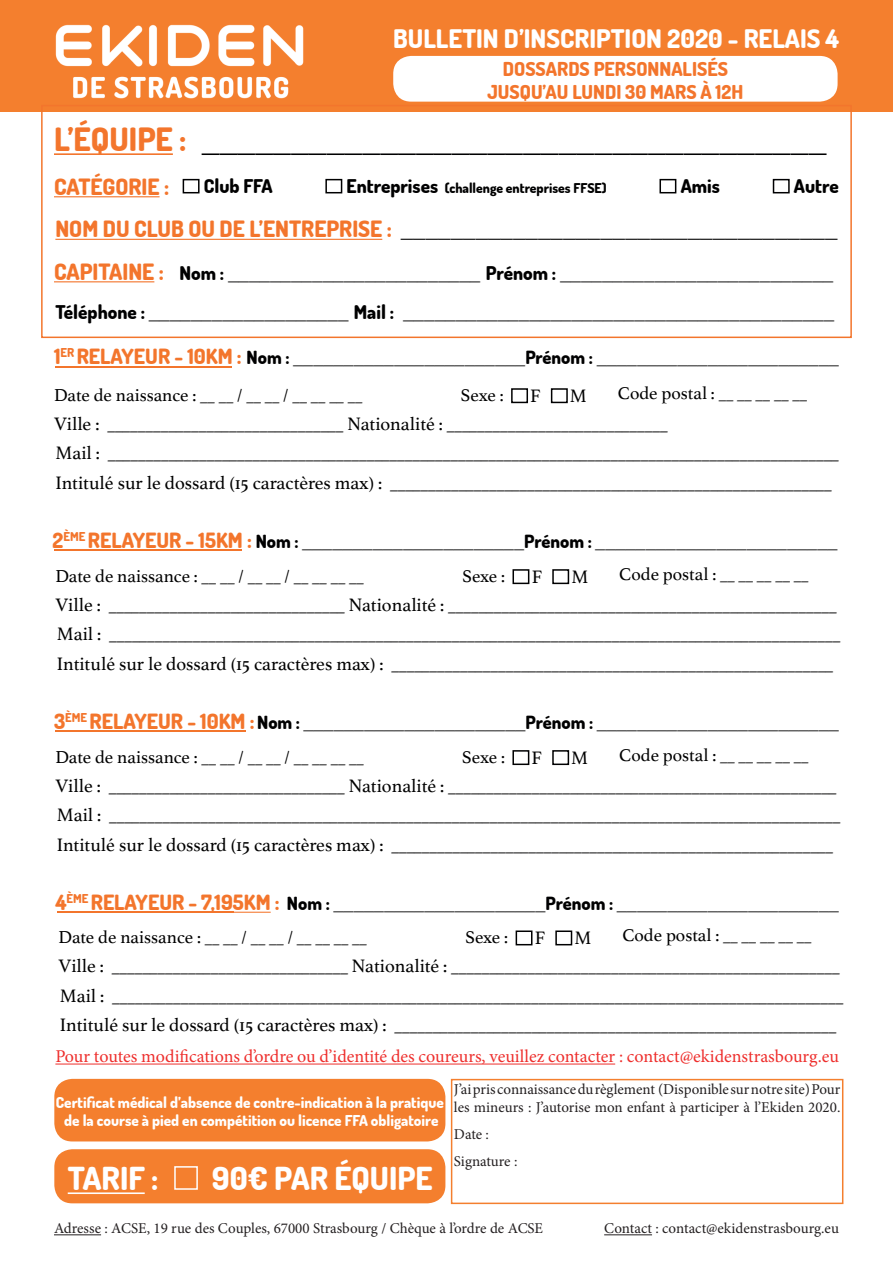
<style>
.page{position:relative;width:893px;height:1263px;background:#fff}
.page>*{position:absolute;margin:0;border:0;box-sizing:border-box;transform-origin:0 0}
.t1{font:32.1px "Helvetica";color:#000001}
.t2{font:800 31.65px "Dosis";color:#fff}
.t3{font:800 25.65px "Dosis";color:#fff}
.t4{font:22.5px "Helvetica";color:#000001}
.t5{font:800 22.5px "Dosis";color:#f3752c}
.t6{font:800 21px "Dosis";color:#f3752c}
.t7{font:800 19.2px "Dosis";color:#f3752c}
.t8{font:18.9px "Athelas";color:#000001}
.t9{font:18.9px "Helvetica";color:#000001}
.t10{font:800 18.9px "Dosis";color:#000001}
.t11{font:18.15px "Athelas";color:#000001}
.t12{font:18.15px "Helvetica";color:#000001}
.t13{font:18px "Minion Pro";color:#ee2e2c}
.t14{font:15px/18px "Minion Pro";color:#231f20}
.t15{font:800 15px "Dosis";color:#fff}
.t16{font:800 13.5px "Dosis";color:#000001}
.s1{font-family:"Dosis";font-weight:800;color:#f3752c}
.s2{font-size:18.9px}
.s3{font-family:"Dosis";font-weight:800}
</style>
<div class="page">
<div style="left:0;top:0;width:893px;height:111px;background:#f47f2e"></div>
<div style="left:54px;top:1079px;width:391px;height:62px;background:#f47f2e;border-radius:18px"></div>
<div style="left:451px;top:1079px;width:392px;height:125px;border:2px solid #f47f2e"></div>
<div style="left:54px;top:1149px;width:391px;height:54px;background:#f47f2e;border-radius:18px"></div>
<div style="left:393px;top:56px;width:445px;height:46px;background:#fff;border-radius:18px"></div>
<img style="left:55px;top:24px;width:249px;height:75px">
<hr style="left:54px;top:153px;width:119px;height:2px;background:#f3752c">
<hr style="left:54px;top:196px;width:106px;height:1px;background:#f3752c">
<hr style="left:54px;top:281px;width:100px;height:1px;background:#f3752c">
<hr style="left:55px;top:239px;width:327px;height:1px;background:#f3752c">
<div style="left:183px;top:179px;width:17px;height:14px;border:2px solid #000001"></div>
<div style="left:325px;top:179px;width:17px;height:14px;border:2px solid #000001"></div>
<div style="left:659px;top:179px;width:17px;height:14px;border:2px solid #000001"></div>
<div style="left:773px;top:179px;width:17px;height:14px;border:2px solid #000001"></div>
<div style="left:41px;top:105px;width:811px;height:233px;border:2px solid #f3752c"></div>
<hr style="left:55px;top:366px;width:177px;height:1px;background:#f3752c">
<div style="left:511px;top:388px;width:17px;height:15px;border:2px solid #000001"></div>
<div style="left:551px;top:388px;width:17px;height:15px;border:2px solid #000001"></div>
<hr style="left:68px;top:1192px;width:77px;height:2px;background:#fff">
<div style="left:174px;top:1166px;width:24px;height:24px;border:2px solid #fff"></div>
<hr style="left:54px;top:1234px;width:47px;height:1px;background:#231f20">
<hr style="left:55px;top:1063px;width:560px;height:1px;background:#ee2e2c">
<hr style="left:54px;top:550px;width:188px;height:1px;background:#f3752c">
<div style="left:512px;top:569px;width:17px;height:15px;border:2px solid #000001"></div>
<div style="left:552px;top:569px;width:17px;height:15px;border:2px solid #000001"></div>
<hr style="left:55px;top:731px;width:191px;height:1px;background:#f3752c">
<div style="left:512px;top:750px;width:17px;height:15px;border:2px solid #000001"></div>
<div style="left:552px;top:750px;width:17px;height:15px;border:2px solid #000001"></div>
<hr style="left:233px;top:912px;width:38px;height:1px;background:#f3752c">
<hr style="left:57px;top:912px;width:177px;height:1px;background:#f3752c">
<div style="left:516px;top:930px;width:16px;height:15px;border:2px solid #000001"></div>
<div style="left:555px;top:930px;width:17px;height:15px;border:2px solid #000001"></div>
<hr style="left:604px;top:1234px;width:48px;height:1px;background:#231f20">
<p class="t3" style="left:393px;top:20px;width:447px">BULLETIN D’INSCRIPTION 2020 - RELAIS 4</p>
<p class="t7" style="left:503px;top:55px;width:227px">DOSSARDS PERSONNALISÉS</p>
<p class="t7" style="left:487px;top:78px;width:257px">JUSQU’AU LUNDI 30 MARS À 12H</p>
<p class="t1" style="left:54px;top:115px;width:774px"><span class="s1">L’ÉQUIPE :</span> ___________________________________</p>
<p class="t5" style="left:54px;top:171px;width:117px">CATÉGORIE :</p>
<p class="t10" style="left:204px;top:173px;width:70px">Club FFA</p>
<p class="t16" style="left:347px;top:179px;width:262px"><span class="s2">Entreprises</span> (challenge entreprises FFSE)</p>
<p class="t10" style="left:681px;top:173px;width:41px">Amis</p>
<p class="t10" style="left:794px;top:173px;width:46px">Autre</p>
<p class="t4" style="left:55px;top:212px;width:783px"><span class="s1">NOM DU CLUB OU DE L’ENTREPRISE :</span> ___________________________________</p>
<p class="t9" style="left:179px;top:258px;width:655px"><span class="s3">Nom :</span> ________________________ <span class="s3">Prénom :</span> __________________________</p>
<p class="t9" style="left:55px;top:297px;width:780px"><span class="s3">Téléphone :</span> ___________________ <span class="s3">Mail :</span> _________________________________________</p>
<p class="t5" style="left:54px;top:256px;width:111px">CAPITAINE :</p>
<p class="t6" style="left:54px;top:342px;width:189px">1<sup>ER</sup> RELAYEUR - 10KM :</p>
<p class="t12" style="left:247px;top:344px;width:594px"><span class="s3">Nom :</span> _______________________<span class="s3">Prénom :</span> ________________________</p>
<p class="t11" style="left:54px;top:380px;width:310px">Date de naissance : __ __ / __ __ / __ __ __ __</p>
<p class="t11" style="left:461px;top:380px;width:44px">Sexe :</p>
<p class="t11" style="left:618px;top:379px;width:191px">Code postal : __ __ __ __ __</p>
<p class="t8" style="left:530px;top:381px;width:12px">F</p>
<p class="t8" style="left:570px;top:381px;width:19px">M</p>
<p class="t8" style="left:54px;top:409px;width:615px">Ville : _______________________________ Nationalité : _____________________________</p>
<p class="t8" style="left:55px;top:438px;width:785px">Mail : ________________________________________________________________________________________________</p>
<p class="t8" style="left:55px;top:468px;width:778px">Intitulé sur le dossard (15 caractères max) : __________________________________________________________</p>
<p class="t6" style="left:53px;top:526px;width:201px">2<sup>ÈME</sup> RELAYEUR - 15KM :</p>
<p class="t12" style="left:256px;top:527px;width:583px"><span class="s3">Nom :</span> ______________________<span class="s3">Prénom :</span> ________________________</p>
<p class="t11" style="left:55px;top:561px;width:310px">Date de naissance : __ __ / __ __ / __ __ __ __</p>
<p class="t11" style="left:462px;top:561px;width:44px">Sexe :</p>
<p class="t11" style="left:619px;top:559px;width:191px">Code postal : __ __ __ __ __</p>
<p class="t8" style="left:532px;top:561px;width:12px">F</p>
<p class="t8" style="left:571px;top:561px;width:19px">M</p>
<p class="t8" style="left:55px;top:590px;width:783px">Ville : _______________________________ Nationalité : ___________________________________________________</p>
<p class="t8" style="left:57px;top:619px;width:785px">Mail : ________________________________________________________________________________________________</p>
<p class="t8" style="left:57px;top:648px;width:778px">Intitulé sur le dossard (15 caractères max) : __________________________________________________________</p>
<p class="t6" style="left:54px;top:707px;width:202px">3<sup>ÈME</sup> RELAYEUR - 10KM :</p>
<p class="t12" style="left:257px;top:708px;width:583px"><span class="s3">Nom :</span> ______________________<span class="s3">Prénom :</span> ________________________</p>
<p class="t11" style="left:55px;top:742px;width:310px">Date de naissance : __ __ / __ __ / __ __ __ __</p>
<p class="t11" style="left:462px;top:742px;width:44px">Sexe :</p>
<p class="t11" style="left:619px;top:740px;width:191px">Code postal : __ __ __ __ __</p>
<p class="t8" style="left:532px;top:742px;width:12px">F</p>
<p class="t8" style="left:571px;top:742px;width:19px">M</p>
<p class="t8" style="left:55px;top:771px;width:783px">Ville : _______________________________ Nationalité : ___________________________________________________</p>
<p class="t8" style="left:57px;top:800px;width:785px">Mail : ________________________________________________________________________________________________</p>
<p class="t8" style="left:57px;top:829px;width:778px">Intitulé sur le dossard (15 caractères max) : __________________________________________________________</p>
<p class="t6" style="left:55px;top:888px;width:226px">4<sup>ÈME</sup> RELAYEUR - 7,195KM :</p>
<p class="t12" style="left:287px;top:889px;width:553px"><span class="s3">Nom :</span> _____________________<span class="s3">Prénom :</span> ______________________</p>
<p class="t11" style="left:58px;top:923px;width:310px">Date de naissance : __ __ / __ __ / __ __ __ __</p>
<p class="t11" style="left:465px;top:922px;width:44px">Sexe :</p>
<p class="t11" style="left:622px;top:921px;width:191px">Code postal : __ __ __ __ __</p>
<p class="t8" style="left:535px;top:923px;width:12px">F</p>
<p class="t8" style="left:574px;top:923px;width:19px">M</p>
<p class="t8" style="left:58px;top:951px;width:783px">Ville : _______________________________ Nationalité : ___________________________________________________</p>
<p class="t8" style="left:60px;top:980px;width:785px">Mail : ________________________________________________________________________________________________</p>
<p class="t8" style="left:60px;top:1010px;width:778px">Intitulé sur le dossard (15 caractères max) : __________________________________________________________</p>
<p class="t13" style="left:55px;top:1044px;width:785px">Pour toutes modifications d’ordre ou d’identité des coureurs, veuillez contacter : contact@ekidenstrasbourg.eu</p>
<p class="t15" style="left:56px;top:1092px;width:390px">Certificat médical d’absence de contre-indication à la pratique</p>
<p class="t15" style="left:64px;top:1110px;width:376px">de la course à pied en compétition ou licence FFA obligatoire</p>
<p class="t2" style="left:68px;top:1156px;width:92px">TARIF :</p>
<p class="t2" style="left:212px;top:1156px;width:222px">90€ PAR ÉQUIPE</p>
<p class="t14" style="left:454px;top:1080px;width:388px">J’ai pris connaissance du règlement (Disponible sur notre site) Pour les mineurs : J’autorise mon enfant à participer à l’Ekiden 2020.</p>
<p class="t14" style="left:454px;top:1125px;width:37px">Date :</p>
<p class="t14" style="left:454px;top:1152px;width:65px">Signature :</p>
<p class="t14" style="left:54px;top:1219px;width:491px">Adresse : ACSE, 19 rue des Couples, 67000 Strasbourg / Chèque à l’ordre de ACSE</p>
<p class="t14" style="left:604px;top:1219px;width:236px">Contact : contact@ekidenstrasbourg.eu</p>
</div>
